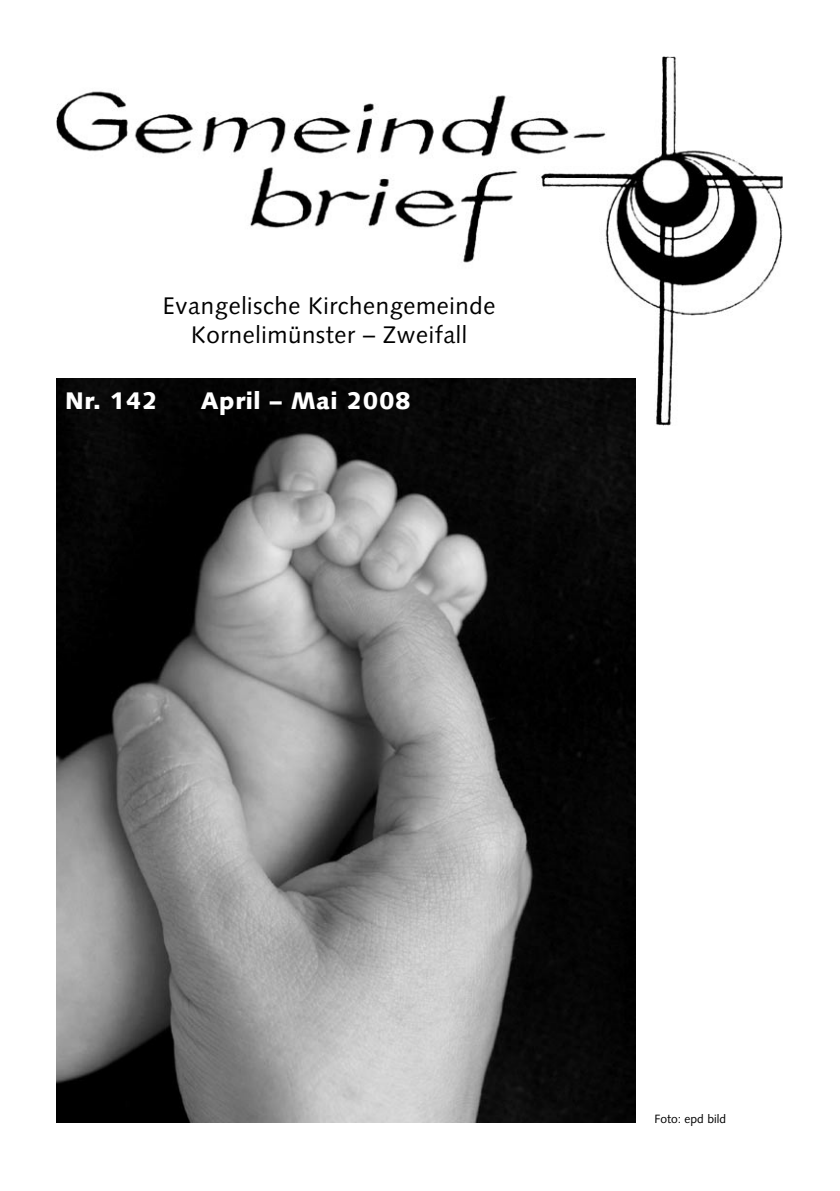
<style>
.page{position:relative;width:840px;height:1191px;background:#fff}
.page>*{position:absolute;margin:0;border:0;box-sizing:border-box;transform-origin:0 0}
.t1{font:24px/28.8px "Syntax LT";letter-spacing:.025em;color:#000;text-align:center}
.t2{font:900 24px "Syntax LT";letter-spacing:.025em;color:#fff}
.t3{font:12px "Syntax LT";color:#000}
</style>
<div class="page">
<img style="left:57px;top:57px;width:725px;height:369px">
<img style="left:57px;top:378px;width:577px;height:745px">
<p class="t1" style="left:163px;top:291px;width:334px">Evangelische Kirchengemeinde<br>Kornelimünster – Zweifall</p>
<p class="t2" style="left:65px;top:387px;width:94px">Nr. 142</p>
<p class="t2" style="left:201px;top:387px;width:211px">April – Mai 2008</p>
<p class="t3" style="left:654px;top:1111px;width:73px">Foto: epd bild</p>
</div>
